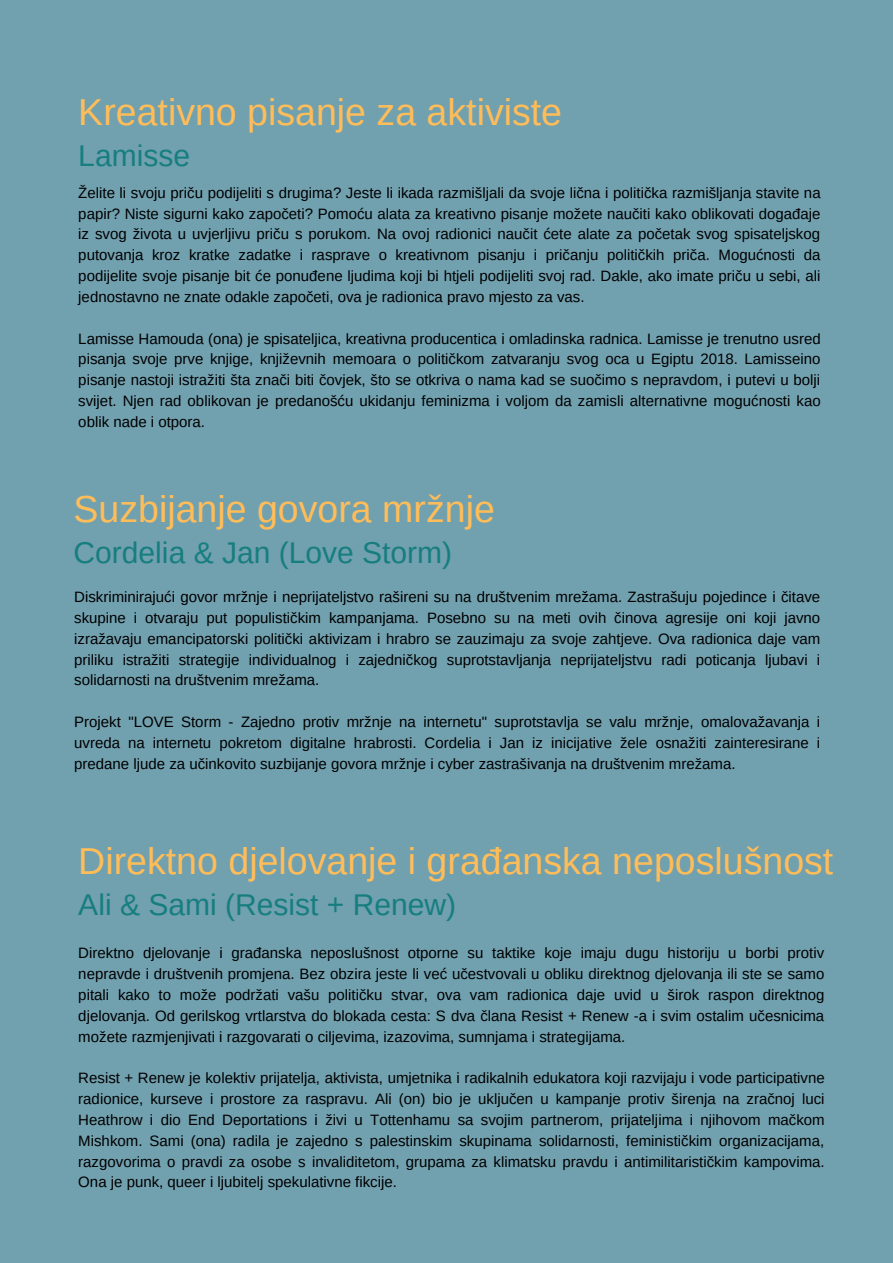
<style>
.page{position:relative;width:893px;height:1263px;background:#71a0af}
.page>*{position:absolute;margin:0;border:0;box-sizing:border-box;transform-origin:0 0}
.t1{font:37.5px "Arimo";color:#ffbd59}
.t2{font:30px "Arimo";color:#177e80}
.t3{font:15px/20.9px "Arimo";color:#000;text-align:justify}
</style>
<div class="page">
<p class="t1" style="left:78px;top:91px;width:485px">Kreativno pisanje za aktiviste</p>
<p class="t2" style="left:78px;top:139px;width:113px">Lamisse</p>
<p class="t3" style="left:78px;top:182px;width:744px">Želite li svoju priču podijeliti s drugima? Jeste li ikada razmišljali da svoje lična i politička razmišljanja stavite na papir? Niste sigurni kako započeti? Pomoću alata za kreativno pisanje možete naučiti kako oblikovati događaje iz svog života u uvjerljivu priču s porukom. Na ovoj radionici naučit ćete alate za početak svog spisateljskog putovanja kroz kratke zadatke i rasprave o kreativnom pisanju i pričanju političkih priča. Mogućnosti da podijelite svoje pisanje bit će ponuđene ljudima koji bi htjeli podijeliti svoj rad. Dakle, ako imate priču u sebi, ali jednostavno ne znate odakle započeti, ova je radionica pravo mjesto za vas.</p>
<p class="t3" style="left:78px;top:328px;width:744px">Lamisse Hamouda (ona) je spisateljica, kreativna producentica i omladinska radnica. Lamisse je trenutno usred pisanja svoje prve knjige, književnih memoara o političkom zatvaranju svog oca u Egiptu 2018. Lamisseino pisanje nastoji istražiti šta znači biti čovjek, što se otkriva o nama kad se suočimo s nepravdom, i putevi u bolji svijet. Njen rad oblikovan je predanošću ukidanju feminizma i voljom da zamisli alternativne mogućnosti kao oblik nade i otpora.</p>
<p class="t1" style="left:74px;top:488px;width:423px">Suzbijanje govora mržnje</p>
<p class="t2" style="left:74px;top:536px;width:380px">Cordelia &amp; Jan (Love Storm)</p>
<p class="t3" style="left:74px;top:586px;width:747px">Diskriminirajući govor mržnje i neprijateljstvo rašireni su na društvenim mrežama. Zastrašuju pojedince i čitave skupine i otvaraju put populističkim kampanjama. Posebno su na meti ovih činova agresije oni koji javno izražavaju emancipatorski politički aktivizam i hrabro se zauzimaju za svoje zahtjeve. Ova radionica daje vam priliku istražiti strategije individualnog i zajedničkog suprotstavljanja neprijateljstvu radi poticanja ljubavi i solidarnosti na društvenim mrežama.</p>
<p class="t3" style="left:74px;top:711px;width:747px">Projekt "LOVE Storm - Zajedno protiv mržnje na internetu" suprotstavlja se valu mržnje, omalovažavanja i uvreda na internetu pokretom digitalne hrabrosti. Cordelia i Jan iz inicijative žele osnažiti zainteresirane i predane ljude za učinkovito suzbijanje govora mržnje i cyber zastrašivanja na društvenim mrežama.</p>
<p class="t1" style="left:78px;top:840px;width:756px">Direktno djelovanje i građanska neposlušnost</p>
<p class="t2" style="left:78px;top:888px;width:379px">Ali &amp; Sami (Resist + Renew)</p>
<p class="t3" style="left:78px;top:943px;width:748px">Direktno djelovanje i građanska neposlušnost otporne su taktike koje imaju dugu historiju u borbi protiv nepravde i društvenih promjena. Bez obzira jeste li već učestvovali u obliku direktnog djelovanja ili ste se samo pitali kako to može podržati vašu političku stvar, ova vam radionica daje uvid u širok raspon direktnog djelovanja. Od gerilskog vrtlarstva do blokada cesta: S dva člana Resist + Renew -a i svim ostalim učesnicima možete razmjenjivati i razgovarati o ciljevima, izazovima, sumnjama i strategijama.</p>
<p class="t3" style="left:78px;top:1068px;width:748px">Resist + Renew je kolektiv prijatelja, aktivista, umjetnika i radikalnih edukatora koji razvijaju i vode participativne radionice, kurseve i prostore za raspravu. Ali (on) bio je uključen u kampanje protiv širenja na zračnoj luci Heathrow i dio End Deportations i živi u Tottenhamu sa svojim partnerom, prijateljima i njihovom mačkom Mishkom. Sami (ona) radila je zajedno s palestinskim skupinama solidarnosti, feminističkim organizacijama, razgovorima o pravdi za osobe s invaliditetom, grupama za klimatsku pravdu i antimilitarističkim kampovima.<br>Ona je punk, queer i ljubitelj spekulativne fikcije.</p>
</div>
